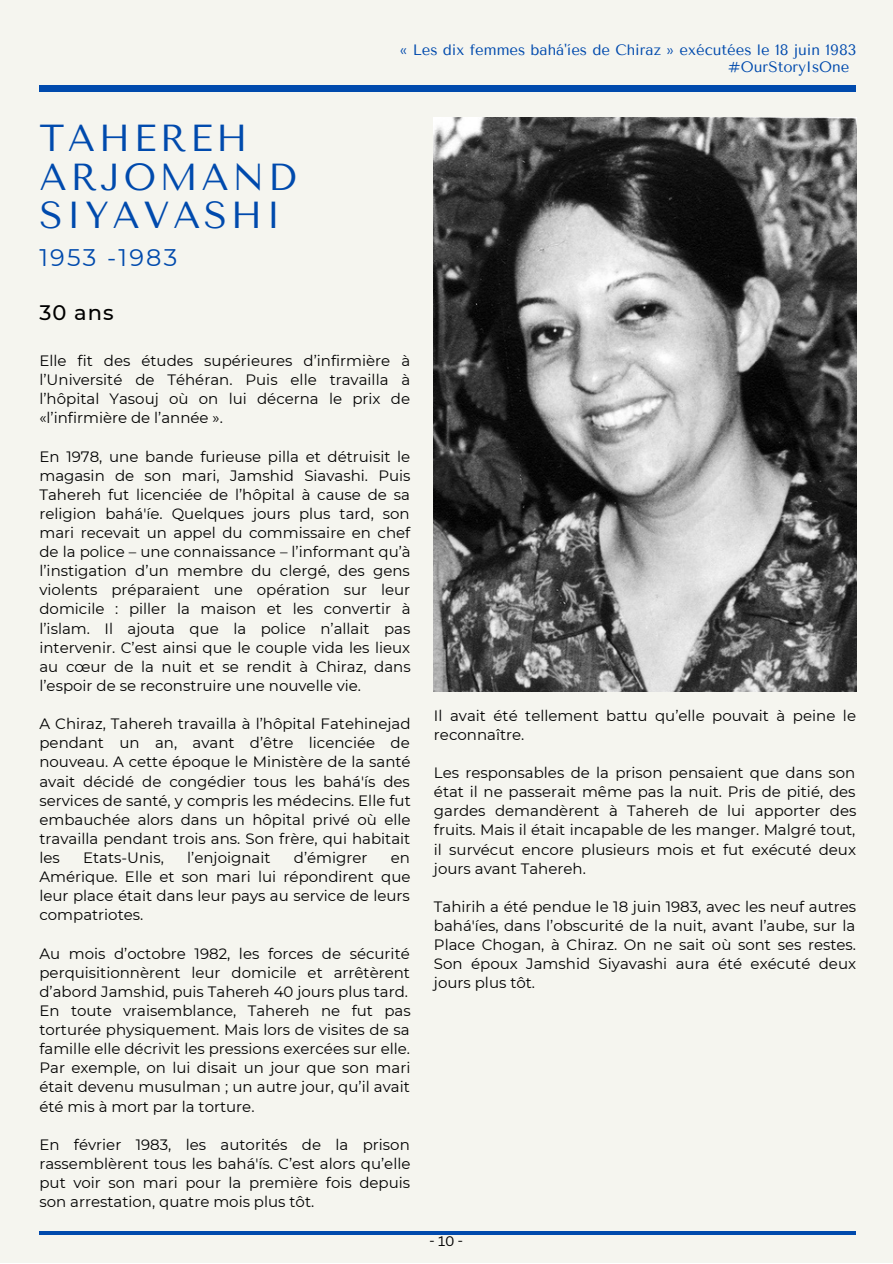
<style>
.page{position:relative;width:893px;height:1264px;background:#fff}
.page>*{position:absolute;margin:0;border:0;box-sizing:border-box;transform-origin:0 0}
.t1{font:37.5px/38.2px "Tenor Sans";letter-spacing:.09em;color:#004aad}
.t2{font:24px "Montserrat";letter-spacing:.09em;color:#004aad}
.t3{font:500 21px "Montserrat";color:#000}
.t4{font:15px/19px "Montserrat";color:#000;text-align:justify}
.t5{font:15px "Tenor Sans";color:#004aad}
.t6{font:13.5px "Canva Sans";color:#000}
</style>
<div class="page">
<div style="left:0;top:0;width:892px;height:1262px;background:#f5f5ef"></div>
<div style="left:39px;top:85px;width:816px;height:7px;background:#004aad"></div>
<hr style="left:39px;top:1231px;width:816px;height:3px;background:#004aad">
<img style="left:434px;top:117px;width:422px;height:574px">
<p class="t1" style="left:39px;top:120px;width:258px">TAHEREH<br>ARJOMAND<br>SIYAVASHI</p>
<p class="t2" style="left:39px;top:243px;width:139px">1953 -1983</p>
<p class="t3" style="left:39px;top:300px;width:76px">30 ans</p>
<p class="t5" style="left:399px;top:41px;width:458px">« Les dix femmes bahá'íes de Chiraz » exécutées le 18 juin 1983</p>
<p class="t5" style="left:728px;top:58px;width:123px">#OurStoryIsOne</p>
<p class="t4" style="left:39px;top:351px;width:372px">Elle fit des études supérieures d’infirmière à l’Université de Téhéran. Puis elle travailla à l’hôpital Yasouj où on lui décerna le prix de «l’infirmière de l’année ».</p>
<p class="t4" style="left:39px;top:446px;width:373px">En 1978, une bande furieuse pilla et détruisit le magasin de son mari, Jamshid Siavashi. Puis Tahereh fut licenciée de l’hôpital à cause de sa religion bahá'íe. Quelques jours plus tard, son mari recevait un appel du commissaire en chef de la police – une connaissance – l’informant qu’à l’instigation d’un membre du clergé, des gens violents préparaient une opération sur leur domicile : piller la maison et les convertir à l’islam. Il ajouta que la police n’allait pas intervenir. C’est ainsi que le couple vida les lieux au cœur de la nuit et se rendit à Chiraz, dans l’espoir de se reconstruire une nouvelle vie.</p>
<p class="t4" style="left:39px;top:714px;width:373px">A Chiraz, Tahereh travailla à l’hôpital Fatehinejad pendant un an, avant d’être licenciée de nouveau. A cette époque le Ministère de la santé avait décidé de congédier tous les bahá'ís des services de santé, y compris les médecins. Elle fut embauchée alors dans un hôpital privé où elle travailla pendant trois ans. Son frère, qui habitait les</p>
<p class="t4" style="left:83px;top:848px;width:82px">Etats-Unis,</p>
<p class="t4" style="left:187px;top:848px;width:85px">l’enjoignait</p>
<p class="t4" style="left:294px;top:848px;width:75px">d’émigrer</p>
<p class="t4" style="left:39px;top:848px;width:372px;text-indent:351px">en Amérique. Elle et son mari lui répondirent que leur place était dans leur pays au service de leurs compatriotes.</p>
<p class="t4" style="left:39px;top:943px;width:372px">Au mois d’octobre 1982, les forces de sécurité perquisitionnèrent leur domicile et arrêtèrent d’abord Jamshid, puis Tahereh 40 jours plus tard.</p>
<p class="t4" style="left:39px;top:1001px;width:373px">En toute vraisemblance, Tahereh ne fut pas torturée physiquement. Mais lors de visites de sa famille elle décrivit les pressions exercées sur elle.<br>Par exemple, on lui disait un jour que son mari était devenu musulman ; un autre jour, qu’il avait été mis à mort par la torture.</p>
<p class="t4" style="left:39px;top:1134px;width:372px">En février 1983, les autorités de la prison rassemblèrent tous les bahá'ís. C’est alors qu’elle put voir son mari pour la première fois depuis son arrestation, quatre mois plus tôt.</p>
<p class="t4" style="left:434px;top:705px;width:423px">Il avait été tellement battu qu’elle pouvait à peine le reconnaître.</p>
<p class="t4" style="left:434px;top:763px;width:424px">Les responsables de la prison pensaient que dans son état il ne passerait même pas la nuit. Pris de pitié, des gardes demandèrent à Tahereh de lui apporter des fruits. Mais il était incapable de les manger. Malgré tout, il survécut encore plusieurs mois et fut exécuté deux jours avant Tahereh.</p>
<p class="t4" style="left:434px;top:897px;width:424px">Tahirih a été pendue le 18 juin 1983, avec les neuf autres bahá'íes, dans l’obscurité de la nuit, avant l’aube, sur la Place Chogan, à Chiraz. On ne sait où sont ses restes.<br>Son époux Jamshid Siyavashi aura été exécuté deux jours plus tôt.</p>
<p class="t6" style="left:429px;top:1231px;width:35px">- 10 -</p>
</div>
